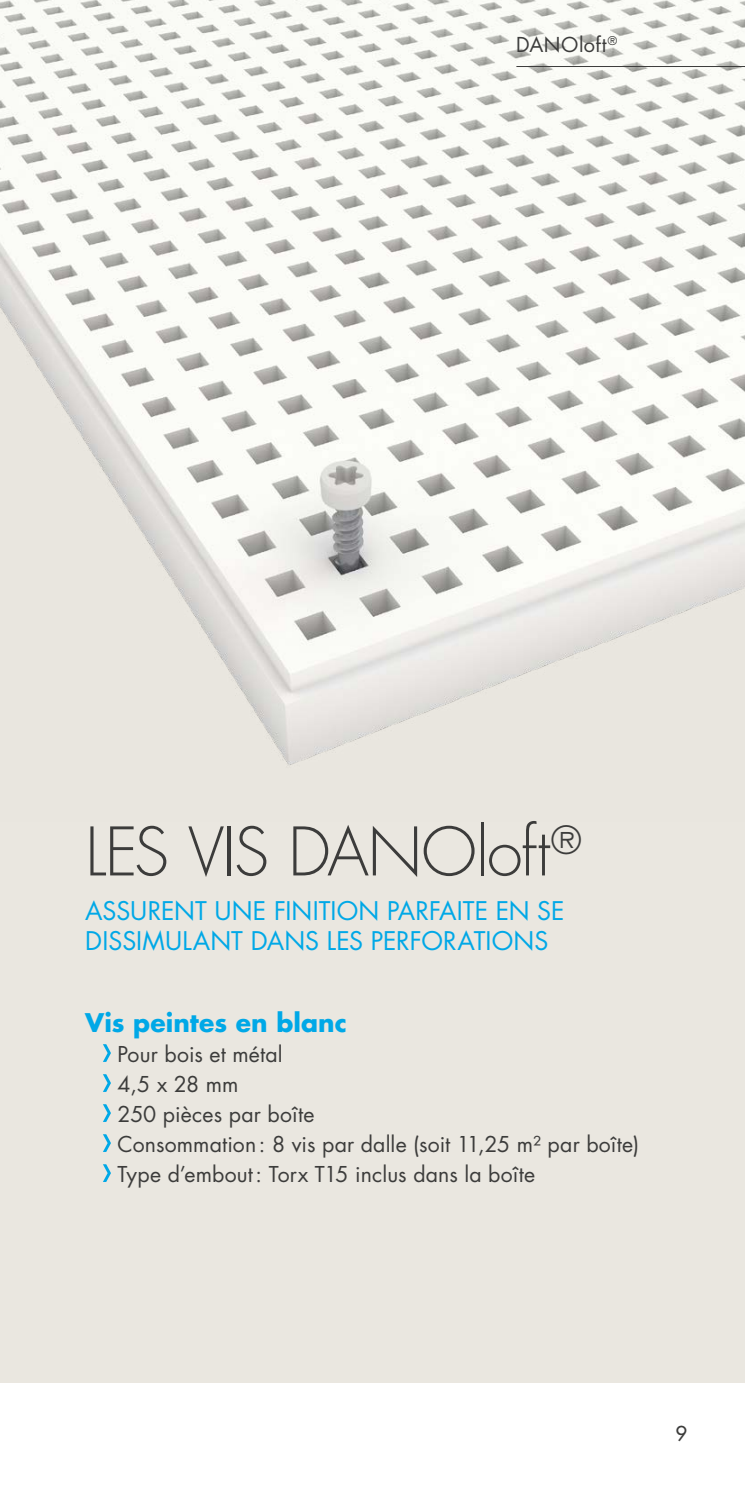
<style>
.page{position:relative;width:745px;height:1489px;background:#fff}
.page>*{position:absolute;margin:0;border:0;box-sizing:border-box;transform-origin:0 0}
.t1{font:300 65px "Futura Std";letter-spacing:-.025em;color:#3c3c3b}
.t2{font:25px/30px "Futura Std";color:#00a8e7}
.t3{font:700 25px "Futura Std";color:#00a8e7}
.t4{font:21.25px "Futura Std";letter-spacing:.005em;color:#3c3c3b}
.t5{font:20px "Futura Std";letter-spacing:.02em;color:#3c3c3b}
.t6{font:500 20px "Futura Std";color:#3c3c3b}
</style>
<div class="page">
<div style="left:0;top:0;width:744px;height:1382px;background:#eae7e0"></div>
<img style="left:0;top:0;width:744px;height:765px">
<svg style="left:103px;top:1044px;width:8px;height:17px"></svg>
<svg style="left:103px;top:1074px;width:8px;height:17px"></svg>
<svg style="left:103px;top:1104px;width:8px;height:17px"></svg>
<svg style="left:103px;top:1134px;width:8px;height:17px"></svg>
<svg style="left:103px;top:1164px;width:8px;height:17px"></svg>
<hr style="left:516px;top:66px;width:228px;height:1px;background:#3c3c3b">
<p class="t5" style="left:516px;top:32px;width:102px">DANOloft<sup>®</sup></p>
<p class="t1" style="left:85px;top:812px;width:497px">LES VIS DANOloft<sup>®</sup></p>
<p class="t2" style="left:85px;top:895px;width:480px">ASSURENT UNE FINITION PARFAITE EN SE<br>DISSIMULANT DANS LES PERFORATIONS</p>
<p class="t3" style="left:85px;top:1005px;width:263px">Vis peintes en blanc</p>
<p class="t4" style="left:117px;top:1040px;width:166px">Pour bois et métal</p>
<p class="t4" style="left:117px;top:1070px;width:122px">4,5 x 28 mm</p>
<p class="t4" style="left:117px;top:1100px;width:198px">250 pièces par boîte</p>
<p class="t4" style="left:117px;top:1130px;width:523px">Consommation: 8 vis par dalle (soit 11,25 m² par boîte)</p>
<p class="t4" style="left:117px;top:1160px;width:419px">Type d’embout: Torx T15 inclus dans la boîte</p>
<p class="t6" style="left:675px;top:1421px;width:13px">9</p>
</div>
